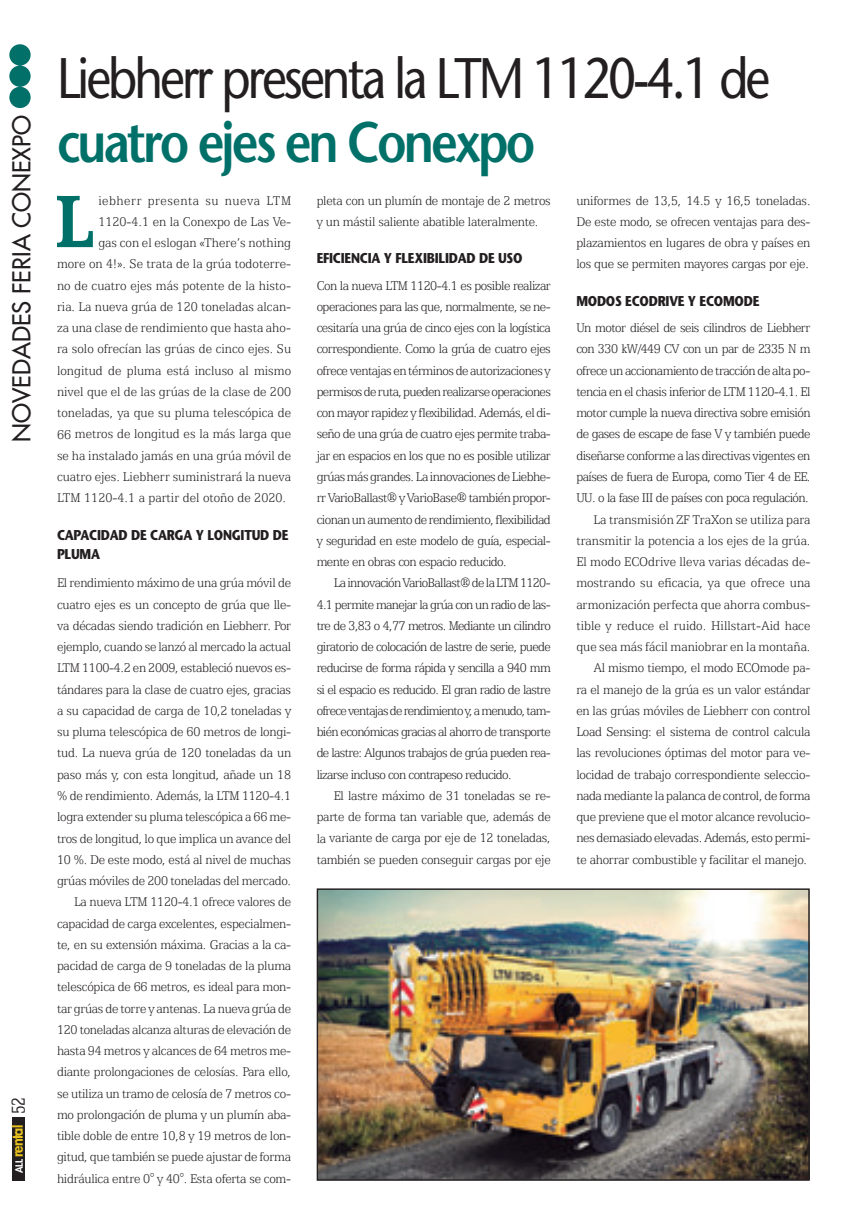
<style>
.page{position:relative;width:854px;height:1224px;background:#fff}
.page>*{position:absolute;margin:0;border:0;box-sizing:border-box;transform-origin:0 0}
.t1{font:700 83.55px "Egyptian 505 BT";color:#007069;scale:.9 1}
.t2{font:57px "Stone Sans";letter-spacing:-.06em;color:#231f20;scale:.86 1}
.t3{font:600 57px "Stone Sans";letter-spacing:-.06em;color:#007069;scale:.86 1}
.t4{font:24px "Futura";color:#231f20}
.t5{font:800 15px "Futura";color:#e8c31d;scale:.96 1}
.t6{font:300 14.25px/21.3px "Egyptian 505 BT";letter-spacing:-.02em;color:#231f20;text-align:justify;scale:.9 1}
.t7{font:300 14.25px "Egyptian 505 BT";color:#231f20;scale:.9 1}
.t8{font:700 14.25px/18.8px "Stone Sans";letter-spacing:-.02em;color:#231f20;scale:.85 1}
.t9{font:300 14.25px "Egyptian 505 BT";letter-spacing:.04em;color:#231f20;scale:.9 1}
.s1{font-size:9.75px;color:#fff}
.s2{font-size:12.75px}
.s3{font-family:"Egyptian 505 BT";font-weight:400;font-size:21px;color:#231f20}
</style>
<div class="page">
<div style="left:12px;top:1117px;width:13px;height:64px;background:#231f20"></div>
<svg style="left:9px;top:44px;width:22px;height:64px"></svg>
<img style="left:319px;top:890px;width:489px;height:289px">
<div style="left:317px;top:888px;width:493px;height:293px;border:1px solid #231f20"></div>
<h3 class="t4" style="left:7px;top:442px;width:328px;rotate:-90deg">NOVEDADES FERIA CONEXPO</h3>
<p class="t5" style="left:8px;top:1173px;width:81px;rotate:-90deg"><span class="s1">ALL</span> renta<span class="s2">l</span> <span class="s3">52</span></p>
<h2 class="t2" style="left:57px;top:45px;width:831px">Liebherr presenta la LTM 1120-4.1 de</h2>
<h2 class="t3" style="left:57px;top:108px;width:558px">cuatro ejes en Conexpo</h2>
<h1 class="t1" style="left:54px;top:172px;width:45px">L</h1>
<p class="t9" style="left:98px;top:192px;width:216px">iebherr presenta su nueva LTM</p>
<p class="t7" style="left:98px;top:213px;width:216px">1120-4.1 en la Conexpo de Las Ve-</p>
<p class="t7" style="left:98px;top:234px;width:216px">gas con el eslogan «There’s nothing</p>
<p class="t7" style="left:57px;top:256px;width:262px">more on 4!». Se trata de la grúa todoterre-</p>
<p class="t7" style="left:57px;top:277px;width:262px">no de cuatro ejes más potente de la histo-</p>
<p class="t7" style="left:57px;top:298px;width:262px">ria. La nueva grúa de 120 toneladas alcan-</p>
<p class="t7" style="left:57px;top:319px;width:262px">za una clase de rendimiento que hasta aho-</p>
<p class="t7" style="left:57px;top:341px;width:262px">ra solo ofrecían las grúas de cinco ejes. Su</p>
<p class="t7" style="left:57px;top:362px;width:262px">longitud de pluma está incluso al mismo</p>
<p class="t7" style="left:57px;top:383px;width:262px">nivel que el de las grúas de la clase de 200</p>
<p class="t7" style="left:57px;top:405px;width:262px">toneladas, ya que su pluma telescópica de</p>
<p class="t7" style="left:57px;top:426px;width:262px">66 metros de longitud es la más larga que</p>
<p class="t7" style="left:57px;top:447px;width:262px">se ha instalado jamás en una grúa móvil de</p>
<p class="t7" style="left:57px;top:468px;width:262px">cuatro ejes. Liebherr suministrará la nueva</p>
<p class="t7" style="left:57px;top:490px;width:256px">LTM 1120-4.1 a partir del otoño de 2020.</p>
<p class="t8" style="left:57px;top:525px;width:274px">CAPACIDAD DE CARGA Y LONGITUD DE<br>PLUMA</p>
<p class="t6" style="left:57px;top:572px;width:262px;text-align:right">El rendimiento máximo de una grúa móvil de cuatro ejes es un concepto de grúa que lle&shy;va décadas siendo tradición en Liebherr. Por ejemplo, cuando se lanzó al mercado la actual LTM 1100-4.2 en 2009, estableció nuevos es&shy;tándares para la clase de cuatro ejes, gracias a su capacidad de carga de 10,2 toneladas y su pluma telescópica de 60 metros de longi&shy;tud. La nueva grúa de 120 toneladas da un paso más y, con esta longitud, añade un 18 % de rendimiento. Además, la LTM 1120-4.1 logra extender su pluma telescópica a 66 me&shy;tros de longitud, lo que implica un avance del 10 %. De este modo, está al nivel de muchas grúas móviles de 200 toneladas del mercado.<br>La nueva LTM 1120-4.1 ofrece valores de capacidad de carga excelentes, especialmen&shy;te, en su extensión máxima. Gracias a la ca&shy;pacidad de carga de 9 toneladas de la pluma telescópica de 66 metros, es ideal para mon&shy;tar grúas de torre y antenas. La nueva grúa de 120 toneladas alcanza alturas de elevación de hasta 94 metros y alcances de 64 metros me&shy;diante prolongaciones de celosías. Para ello, se utiliza un tramo de celosía de 7 metros co&shy;mo prolongación de pluma y un plumín aba&shy;tible doble de entre 10,8 y 19 metros de lon&shy;gitud, que también se puede ajustar de forma hidráulica entre 0° y 40°. Esta oferta se com-</p>
<p class="t6" style="left:317px;top:189px;width:262px">pleta con un plumín de montaje de 2 metros y un mástil saliente abatible lateralmente.</p>
<p class="t8" style="left:317px;top:249px;width:244px">EFICIENCIA Y FLEXIBILIDAD DE USO</p>
<p class="t6" style="left:317px;top:274px;width:262px">Con la nueva LTM 1120-4.1 es posible realizar operaciones para las que, normalmente, se ne&shy;cesitaría una grúa de cinco ejes con la logística correspondiente. Como la grúa de cuatro ejes ofrece ventajas en términos de autorizaciones y permisos de ruta, pueden realizarse operaciones con mayor rapidez y flexibilidad. Además, el di&shy;seño de una grúa de cuatro ejes permite traba&shy;jar en espacios en los que no es posible utilizar grúas más grandes. La innovaciones de Liebhe&shy;rr VarioBallast® y VarioBase® también propor&shy;cionan un aumento de rendimiento, flexibilidad y seguridad en este modelo de guía, especial&shy;mente en obras con espacio reducido.</p>
<p class="t6" style="left:317px;top:572px;width:262px;text-indent:17px">La innovación VarioBallast® de la LTM 1120- 4.1 permite manejar la grúa con un radio de las&shy;tre de 3,83 o 4,77 metros. Mediante un cilindro giratorio de colocación de lastre de serie, puede reducirse de forma rápida y sencilla a 940 mm si el espacio es reducido. El gran radio de lastre ofrece ventajas de rendimiento y, a menudo, tam&shy;bién económicas gracias al ahorro de transporte de lastre: Algunos trabajos de grúa pueden rea&shy;lizarse incluso con contrapeso reducido.</p>
<p class="t6" style="left:317px;top:785px;width:262px;text-indent:17px">El lastre máximo de 31 toneladas se re&shy;parte de forma tan variable que, además de la variante de carga por eje de 12 toneladas, también se pueden conseguir cargas por eje</p>
<p class="t6" style="left:576px;top:189px;width:262px">uniformes de 13,5, 14.5 y 16,5 toneladas.<br>De este modo, se ofrecen ventajas para des&shy;plazamientos en lugares de obra y países en los que se permiten mayores cargas por eje.</p>
<p class="t8" style="left:576px;top:292px;width:217px">MODOS ECODRIVE Y ECOMODE</p>
<p class="t6" style="left:576px;top:317px;width:262px;text-align:right">Un motor diésel de seis cilindros de Liebherr con 330 kW/449 CV con un par de 2335 N m ofrece un accionamiento de tracción de alta po&shy;tencia en el chasis inferior de LTM 1120-4.1. El motor cumple la nueva directiva sobre emisión de gases de escape de fase V y también puede diseñarse conforme a las directivas vigentes en países de fuera de Europa, como Tier 4 de EE.<br>UU. o la fase III de países con poca regulación.<br>La transmisión ZF TraXon se utiliza para transmitir la potencia a los ejes de la grúa.<br>El modo ECOdrive lleva varias décadas de&shy;mostrando su eficacia, ya que ofrece una armonización perfecta que ahorra combus&shy;tible y reduce el ruido. Hillstart-Aid hace que sea más fácil maniobrar en la montaña.<br>Al mismo tiempo, el modo ECOmode pa-<br>ra el manejo de la grúa es un valor estándar en las grúas móviles de Liebherr con control Load Sensing: el sistema de control calcula las revoluciones óptimas del motor para ve&shy;locidad de trabajo correspondiente seleccio&shy;nada mediante la palanca de control, de forma que previene que el motor alcance revolucio&shy;nes demasiado elevadas. Además, esto permi&shy;te ahorrar combustible y facilitar el manejo.</p>
</div>
